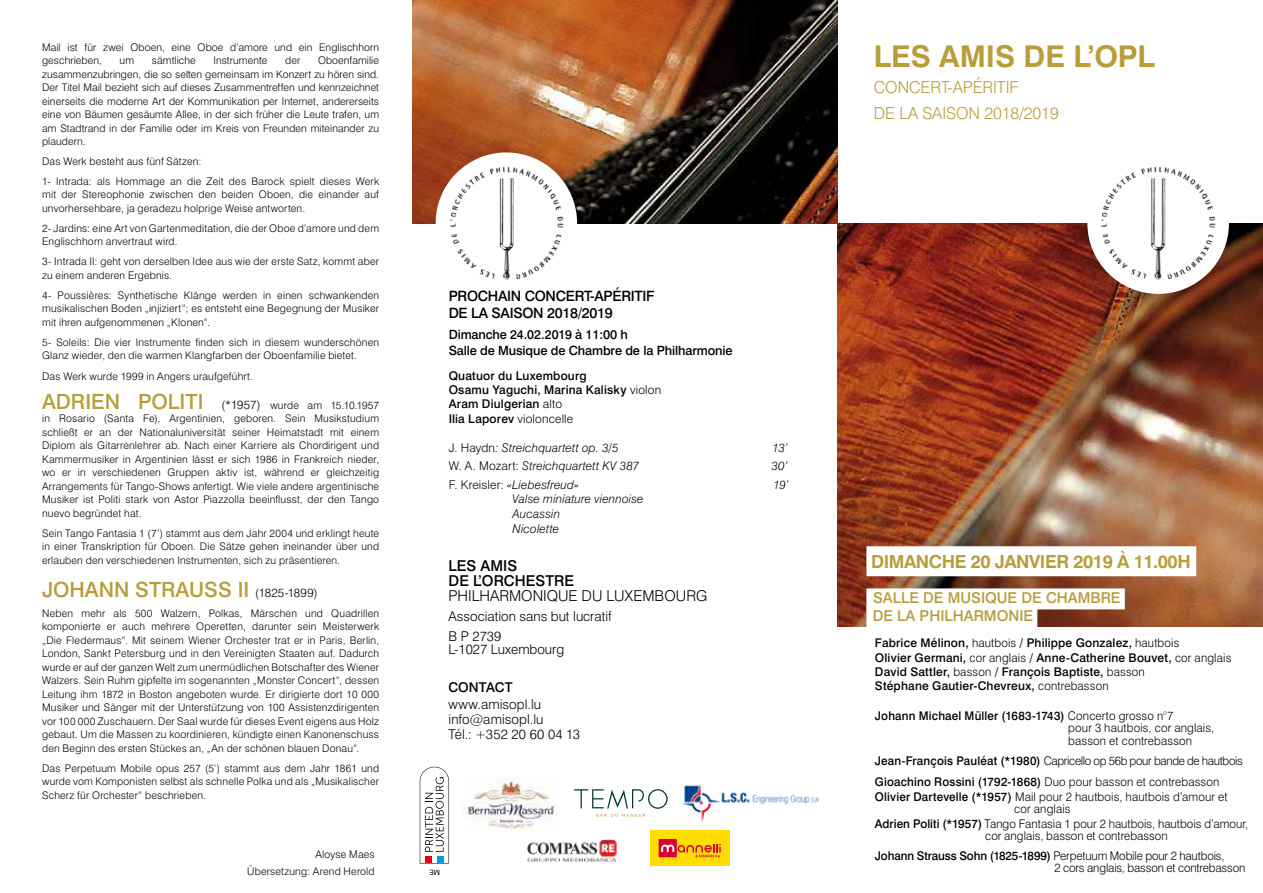
<style>
.page{position:relative;width:1263px;height:893px;background:#fff}
.page>*{position:absolute;margin:0;border:0;box-sizing:border-box;transform-origin:0 0}
.t1{font:700 30px "Swiss 721 BT";color:#b89d3a}
.t2{font:500 21px "Swiss 721 BT";color:#b89d3a}
.t3{font:700 18px "Swiss 721 BT";letter-spacing:-.025em;color:#b89d3a}
.t4{font:300 16.5px/26.1px "Swiss 721 BT";letter-spacing:-.005em;color:#b89d3a}
.t5{font:500 15px/18px "Swiss 721 BT";color:#b89d3a}
.t6{font:300 15px "Swiss 721 BT";color:#000}
.t7{font:500 15px/15px "Swiss 721 BT";color:#000}
.t8{font:500 14.25px/17.1px "Swiss 721 BT";letter-spacing:-.02em;color:#000}
.t9{font:300 13.5px/15px "Swiss 721 BT";color:#000}
.t10{font:500 13.5px "Swiss 721 BT";color:#000}
.t11{font:500 12.75px/16.5px "Swiss 721 BT";letter-spacing:-.01em;color:#000}
.t12{font:300 12px/12px "Swiss 721 BT";color:#000}
.t13{font:500 12px/14.4px "Swiss 721 BT";letter-spacing:.015em;color:#000}
.t14{font:italic 300 12px/14.5px "Swiss 721 BT";letter-spacing:.015em;color:#000}
.t15{font:300 12px/20.4px "Swiss 721 BT";letter-spacing:-.025em;color:#000}
.t16{font:300 10.5px/13.5px "Swiss 721 BT";letter-spacing:.015em;color:#000}
.s1{font-weight:500;font-size:21px;color:#b89d3a}
.s2{font-size:12px}
.s3{font-weight:300;font-size:12px;color:#000}
.s4{font-weight:300}
.s5{font-style:normal}
.s6{font-weight:500}
</style>
<div class="page">
<img style="left:838px;top:224px;width:425px;height:403px">
<div style="left:1087px;top:152px;width:142px;height:142px;background:#fff;border-radius:50%"></div>
<img style="left:1101px;top:166px;width:114px;height:114px;border-radius:57px">
<div style="left:866px;top:546px;width:330px;height:30px;background:#fff"></div>
<div style="left:866px;top:588px;width:259px;height:21px;background:#fff"></div>
<div style="left:866px;top:606px;width:171px;height:21px;background:#fff"></div>
<img style="left:412px;top:0;width:426px;height:223px">
<div style="left:436px;top:152px;width:141px;height:142px;background:#fff;border-radius:50%"></div>
<img style="left:449px;top:166px;width:115px;height:115px;border-radius:57px">
<svg style="left:420px;top:767px;width:29px;height:96px"></svg>
<div style="left:437px;top:857px;width:7px;height:6px;background:#009ee0"></div>
<svg style="left:429px;top:870px;width:10px;height:5px"></svg>
<img style="left:462px;top:777px;width:96px;height:53px">
<svg style="left:574px;top:789px;width:94px;height:28px"></svg>
<img style="left:683px;top:783px;width:135px;height:38px">
<img style="left:527px;top:840px;width:90px;height:22px">
<div style="left:650px;top:830px;width:79px;height:36px;background:#fd0"></div>
<div style="left:659px;top:839px;width:18px;height:18px;background:#da002f"></div>
<svg style="left:661px;top:844px;width:60px;height:14px"></svg>
<p class="t16" style="left:42px;top:40px;width:338px">Mail ist für zwei Oboen, eine Oboe d’amore und ein Englischhorn geschrieben,</p>
<p class="t16" style="left:42px;top:54px;width:338px;text-align:justify;text-indent:276px">Oboenfamilie zusammenzubringen, die so selten gemeinsam im Konzert zu hören sind.<br>Der Titel Mail bezieht sich auf dieses Zusammentreffen und kennzeichnet einerseits die moderne Art der Kommunikation per Internet, andererseits eine von Bäumen gesäumte Allee, in der sich früher die Leute trafen, um am Stadtrand in der Familie oder im Kreis von Freunden miteinander zu plaudern.</p>
<p class="t16" style="left:42px;top:151px;width:338px;line-height:20px">Das Werk besteht aus fünf Sätzen:<br>1- Intrada: als Hommage an die Zeit des Barock spielt dieses Werk</p>
<p class="t16" style="left:42px;top:188px;width:338px">mit der Stereophonie zwischen den beiden Oboen, die einander auf unvorhersehbare, ja geradezu holprige Weise antworten.</p>
<p class="t16" style="left:42px;top:221px;width:338px">2- Jardins: eine Art von Gartenmeditation, die der Oboe d’amore und dem<br>Englischhorn anvertraut wird.</p>
<p class="t16" style="left:42px;top:255px;width:338px">3- Intrada II: geht von derselben Idee aus wie der erste Satz, kommt aber zu einem anderen Ergebnis.</p>
<p class="t16" style="left:42px;top:288px;width:338px;text-align:justify">4- Poussières: Synthetische Klänge werden in einen schwankenden musikalischen Boden „injiziert“; es entsteht eine Begegnung der Musiker mit ihren aufgenommenen „Klonen“.</p>
<p class="t16" style="left:42px;top:335px;width:339px">5- Soleils: Die vier Instrumente finden sich in diesem wunderschönen<br>Glanz wieder, den die warmen Klangfarben der Oboenfamilie bietet.</p>
<p class="t16" style="left:42px;top:369px;width:212px">Das Werk wurde 1999 in Angers uraufgeführt.</p>
<p class="t16" style="left:42px;top:398px;width:339px;text-align:justify"><span class="s1">ADRIEN POLITI</span> <span class="s2">(*1957)</span> wurde am 15.10.1957 in Rosario (Santa Fe), Argentinien, geboren. Sein Musikstudium schließt er an der Nationaluniversität seiner Heimatstadt mit einem Diplom als Gitarrenlehrer ab. Nach einer Karriere als Chordirigent und Kammermusiker in Argentinien lässt er sich 1986 in Frankreich nieder, wo er in verschiedenen Gruppen aktiv ist, während er gleichzeitig Arrangements für Tango-Shows anfertigt. Wie viele andere argentinische Musiker ist Politi stark von Astor Piazzolla beeinflusst, der den Tango nuevo begründet hat.</p>
<p class="t16" style="left:42px;top:526px;width:338px;text-align:justify">Sein Tango Fantasia 1 (7’) stammt aus dem Jahr 2004 und erklingt heute in einer Transkription für Oboen. Die Sätze gehen ineinander über und erlauben den verschiedenen Instrumenten, sich zu präsentieren.</p>
<h2 class="t2" style="left:42px;top:576px;width:277px">JOHANN STRAUSS II <span class="s3">(1825-1899)</span></h2>
<p class="t16" style="left:42px;top:606px;width:339px;text-align:justify">Neben mehr als 500 Walzern, Polkas, Märschen und Quadrillen komponierte er auch mehrere Operetten, darunter sein Meisterwerk „Die Fledermaus“. Mit seinem Wiener Orchester trat er in Paris, Berlin, London, Sankt Petersburg und in den Vereinigten Staaten auf. Dadurch wurde er auf der ganzen Welt zum unermüdlichen Botschafter des Wiener Walzers. Sein Ruhm gipfelte im sogenannten „Monster Concert“, dessen Leitung ihm 1872 in Boston angeboten wurde. Er dirigierte dort 10 000<br>Musiker und Sänger mit der Unterstützung von 100 Assistenzdirigenten vor 100 000 Zuschauern. Der Saal wurde für dieses Event eigens aus Holz gebaut. Um die Massen zu koordinieren, kündigte einen Kanonenschuss den Beginn des ersten Stückes an, „An der schönen blauen Donau“.</p>
<p class="t16" style="left:42px;top:761px;width:338px;text-align:justify">Das Perpetuum Mobile opus 257 (5’) stammt aus dem Jahr 1861 und wurde vom Komponisten selbst als schnelle Polka und als „Musikalischer Scherz für Orchester“ beschrieben.</p>
<p class="t16" style="left:120px;top:54px;width:16px">um</p>
<p class="t16" style="left:152px;top:54px;width:45px">sämtliche</p>
<p class="t16" style="left:214px;top:54px;width:55px">Instrumente</p>
<p class="t16" style="left:285px;top:54px;width:17px">der</p>
<p class="t16" style="left:247px;top:846px;width:129px;line-height:16.8px;text-align:right">Aloyse Maes<br>Übersetzung: Arend Herold</p>
<h3 class="t8" style="left:449px;top:287px;width:207px">PROCHAIN CONCERT-APÉRITIF<br>DE LA SAISON 2018/2019</h3>
<p class="t11" style="left:449px;top:326px;width:285px">Dimanche 24.02.2019 à 11:00 h<br>Salle de Musique de Chambre de la Philharmonie</p>
<p class="t13" style="left:449px;top:368px;width:214px">Quatuor du Luxembourg<br>Osamu Yaguchi, Marina Kalisky <span class="s4">violon<br></span>Aram Diulgerian <span class="s4">alto<br></span>Ilia Laporev <span class="s4">violoncelle</span></p>
<p class="t14" style="left:449px;top:440px;width:171px"><span class="s5">J. Haydn</span>: Streichquartett op. 3/5</p>
<p class="t14" style="left:772px;top:440px;width:17px">13’</p>
<p class="t14" style="left:449px;top:459px;width:192px"><span class="s5">W. A. Mozart:</span> Streichquartett KV 387</p>
<p class="t14" style="left:771px;top:459px;width:18px">30’</p>
<p class="t14" style="left:449px;top:477px;width:132px"><span class="s5">F. Kreisler:</span> «Liebesfreud»</p>
<p class="t14" style="left:773px;top:477px;width:17px">19’</p>
<p class="t14" style="left:512px;top:492px;width:133px">Valse miniature viennoise<br>Aucassin<br>Nicolette</p>
<h3 class="t7" style="left:449px;top:558px;width:127px">LES AMIS<br>DE L’ORCHESTRE</h3>
<h3 class="t6" style="left:449px;top:586px;width:260px">PHILHARMONIQUE DU LUXEMBOURG</h3>
<p class="t9" style="left:449px;top:606px;width:165px;line-height:19.8px">Association sans but lucratif<br>B P 2739</p>
<p class="t9" style="left:449px;top:642px;width:117px">L-1027 Luxembourg</p>
<p class="t10" style="left:448px;top:679px;width:66px">CONTACT</p>
<p class="t9" style="left:448px;top:697px;width:133px">www.amisopl.lu info@amisopl.lu<br>Tél.: +352 20 60 04 13</p>
<h1 class="t1" style="left:874px;top:38px;width:282px">LES AMIS DE L’OPL</h1>
<h3 class="t4" style="left:874px;top:74px;width:186px">CONCERT-APÉRITIF<br>DE LA SAISON 2018/2019</h3>
<h3 class="t3" style="left:871px;top:551px;width:321px">DIMANCHE 20 JANVIER 2019 À 11.00H</h3>
<h3 class="t5" style="left:873px;top:589px;width:249px">SALLE DE MUSIQUE DE CHAMBRE<br>DE LA PHILHARMONIE</h3>
<p class="t13" style="left:875px;top:636px;width:358px">Fabrice Mélinon, <span class="s4">hautbois</span> / Philippe Gonzalez, <span class="s4">hautbois<br></span>Olivier Germani, <span class="s4">cor anglais</span> / Anne-Catherine Bouvet, <span class="s4">cor anglais </span>David Sattler, <span class="s4">basson</span> / François Baptiste, <span class="s4">basson<br></span>Stéphane Gautier-Chevreux, <span class="s4">contrebasson</span></p>
<p class="t12" style="left:1068px;top:709px;width:147px;line-height:12.5px;text-indent:-193px"><span class="s6">Johann Michael Müller (1683-1743)</span> Concerto grosso n°7<br>pour 3 hautbois, cor anglais, basson et contrebasson</p>
<p class="t15" style="left:875px;top:751px;width:370px"><span class="s6">Jean-François Pauléat (*1980)</span> Capricello op 56b pour bande de hautbois<br><span class="s6">Gioachino Rossini (1792-1868)</span> Duo pour basson et contrebasson</p>
<p class="t12" style="left:1014px;top:790px;width:215px;text-indent:-139px"><span class="s6">Olivier Dartevelle (*1957)</span> Mail pour 2 hautbois, hautbois d’amour et cor anglais</p>
<p class="t12" style="left:985px;top:817px;width:265px;text-indent:-110px"><span class="s6">Adrien Politi (*1957)</span> Tango Fantasia 1 pour 2 hautbois, hautbois d’amour, cor anglais, basson et contrebasson</p>
<p class="t12" style="left:1054px;top:850px;width:192px;text-indent:-180px"><span class="s6">Johann Strauss Sohn (1825-1899)</span> Perpetuum Mobile pour 2 hautbois,<br>2 cors anglais, basson et contrebasson</p>
</div>
